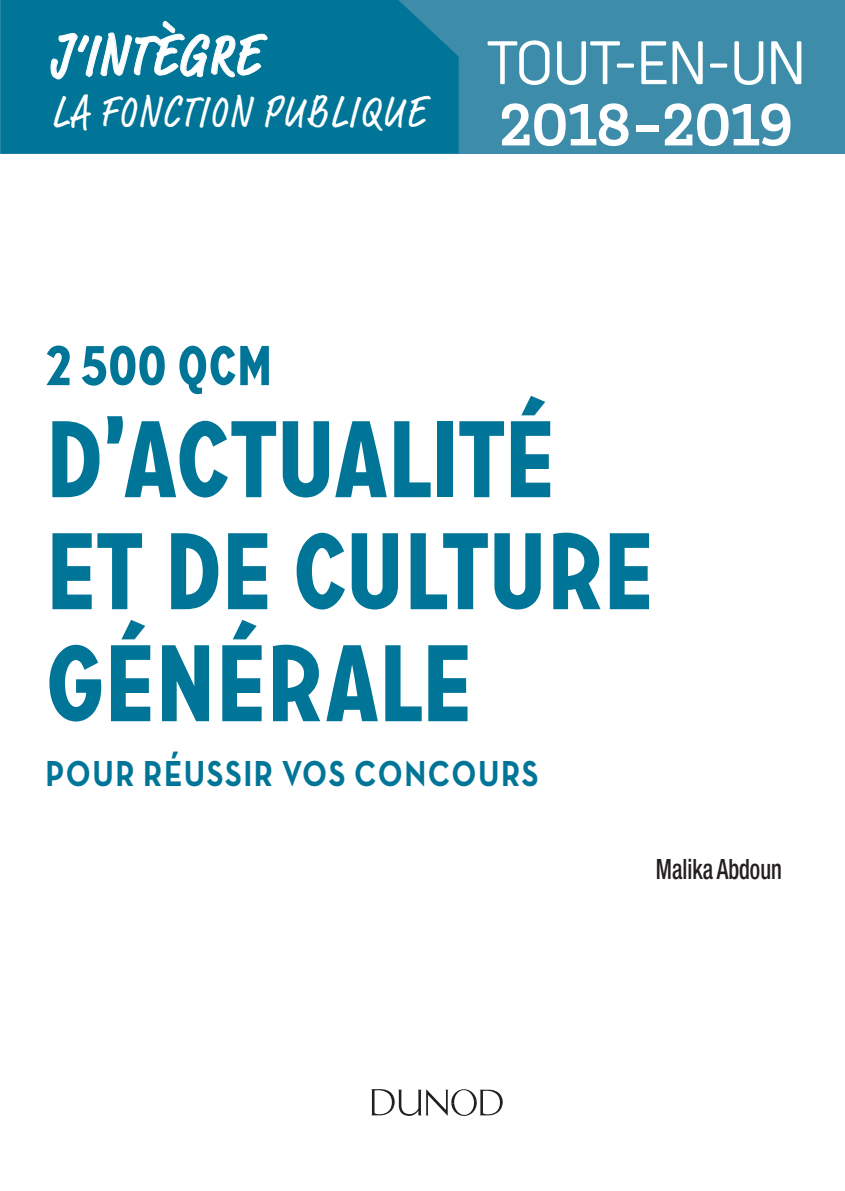
<style>
.page{position:relative;width:845px;height:1191px;background:#fff}
.page>*{position:absolute;margin:0;border:0;box-sizing:border-box;transform-origin:0 0}
.t1{font:700 108.5px/112px "Carrosserie";letter-spacing:-.015em;color:#007597}
.t2{font:300 61.25px "Antartida RD Essential W00";color:#fff}
.t3{font:700 61.25px "Brix Slab W01";letter-spacing:-.02em;color:#fff}
.t4{font:700 59.5px "Market Pro";letter-spacing:.05em;color:#fff;scale:.8 1}
.t5{font:700 56px "Carrosserie";color:#007597}
.t6{font:45.5px "Market Pro";letter-spacing:.06em;color:#fff;scale:.8 1}
.t7{font:700 36.75px "Neutra Text";letter-spacing:.05em;color:#007597;scale:.85 1}
.t8{font:500 condensed 28px "Helvetica Neue LT Std";color:#231f20;scale:.8 1}
</style>
<div class="page">
<div style="left:1px;top:0;width:843px;height:154px;background:#3c8caa"></div>
<div style="left:1px;top:0;width:457px;height:154px;background:#007597"></div>
<svg style="left:50px;top:21px;width:218px;height:59px"></svg>
<svg style="left:371px;top:1089px;width:131px;height:27px"></svg>
<p class="t4" style="left:51px;top:13px;width:260px">J’INTÈGRE</p>
<p class="t6" style="left:52px;top:81px;width:467px">LA FONCTION PUBLIQUE</p>
<p class="t2" style="left:487px;top:29px;width:319px">TOUT-EN-UN</p>
<p class="t3" style="left:499px;top:89px;width:295px">2018-2019</p>
<p class="t5" style="left:45px;top:333px;width:229px">2500 QCM</p>
<p class="t1" style="left:45px;top:403px;width:609px">D’ACTUALITÉ<br>ET DE CULTURE<br>GÉNÉRALE</p>
<p class="t7" style="left:45px;top:750px;width:581px">POUR RÉUSSIR VOS CONCOURS</p>
<p class="t8" style="left:655px;top:852px;width:159px">Malika Abdoun</p>
</div>
